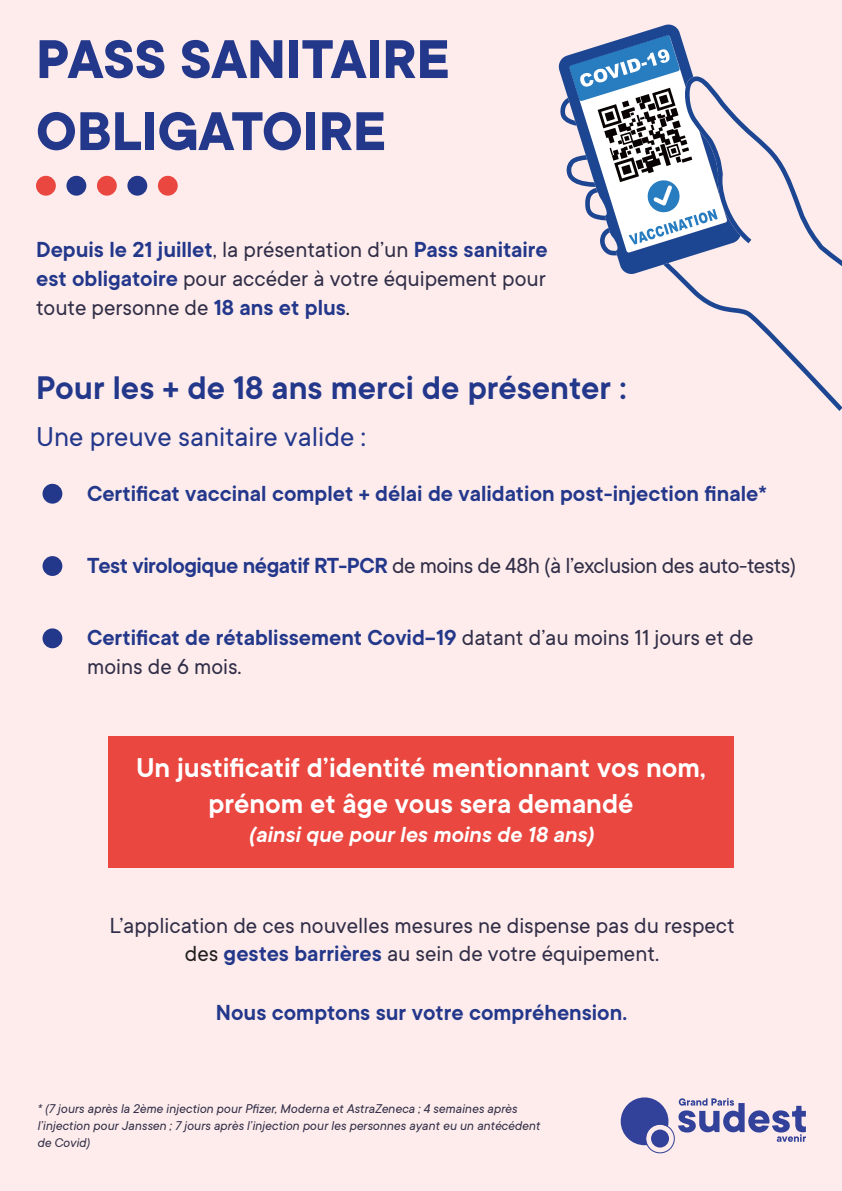
<style>
.page{position:relative;width:842px;height:1191px;background:#fdeceb}
.page>*{position:absolute;margin:0;border:0;box-sizing:border-box;transform-origin:0 0}
.t1{font:700 60px "TT Commons";color:#23378b}
.t2{font:600 36px "TT Commons";color:#23378b}
.t3{font:600 30px/36px "TT Commons";color:#fff;text-align:center}
.t4{font:30px "TT Commons";color:#23378b}
.t5{font:24px/28.8px "TT Commons";color:#312e48;text-align:justify}
.t6{font:600 24px "TT Commons";color:#23378b}
.t7{font:24px "TT Commons";letter-spacing:-.02em;color:#312e48}
.t8{font:italic 600 24px "TT Commons";color:#fff}
.t9{font:italic 14px/16.8px "TT Commons";color:#312e48}
.s1{font-weight:600;color:#23378b}
.s2{color:#231f20}
</style>
<div class="page">
<div style="left:36px;top:176px;width:20px;height:20px;background:#e9473f;border-radius:50%"></div>
<div style="left:66px;top:176px;width:20px;height:20px;background:#23378b;border-radius:50%"></div>
<div style="left:97px;top:176px;width:20px;height:20px;background:#e9473f;border-radius:50%"></div>
<div style="left:127px;top:176px;width:20px;height:20px;background:#23378b;border-radius:50%"></div>
<div style="left:158px;top:176px;width:20px;height:20px;background:#e9473f;border-radius:50%"></div>
<svg style="left:558px;top:24px;width:123px;height:48px"></svg>
<svg style="left:560px;top:35px;width:282px;height:376px"></svg>
<div style="left:43px;top:484px;width:19px;height:19px;background:#23378b;border-radius:50%"></div>
<div style="left:43px;top:556px;width:19px;height:20px;background:#23378b;border-radius:50%"></div>
<div style="left:43px;top:628px;width:19px;height:20px;background:#23378b;border-radius:50%"></div>
<div style="left:108px;top:736px;width:625px;height:132px;background:#e9473f"></div>
<svg style="left:621px;top:1097px;width:185px;height:56px"></svg>
<p class="t1" style="left:36px;top:26px;width:416px">PASS SANITAIRE</p>
<p class="t1" style="left:36px;top:98px;width:352px">OBLIGATOIRE</p>
<p class="t5" style="left:36px;top:235px;width:513px"><span class="s1">Depuis le 21 juillet</span>, la présentation d’un <span class="s1">Pass sanitaire est obligatoire</span> pour accéder à votre équipement pour toute personne de <span class="s1">18 ans et plus</span><span class="s2">.</span></p>
<p class="t2" style="left:36px;top:368px;width:592px">Pour les + de 18 ans merci de présenter :</p>
<p class="t4" style="left:36px;top:421px;width:331px">Une preuve sanitaire valide :</p>
<p class="t6" style="left:87px;top:480px;width:681px">Certificat vaccinal complet + délai de validation post-injection finale*</p>
<p class="t7" style="left:87px;top:552px;width:710px"><span class="s1">Test virologique négatif RT-PCR</span> de moins de 48h (à l’exclusion des auto-tests)</p>
<p class="t5" style="left:87px;top:623px;width:668px"><span class="s1">Certificat de rétablissement Covid-19</span> datant d’au moins 11 jours et de moins de 6 mois.</p>
<p class="t3" style="left:136px;top:750px;width:571px">Un justificatif d’identité mentionnant vos nom, prénom et âge vous sera demandé</p>
<p class="t8" style="left:248px;top:821px;width:347px">(ainsi que pour les moins de 18 ans)</p>
<p class="t5" style="left:109px;top:911px;width:627px">L’application de ces nouvelles mesures ne dispense pas du respect</p>
<p class="t5" style="left:185px;top:939px;width:476px"><span class="s2">des</span> <span class="s1">gestes barrières</span> au sein de votre équipement.</p>
<p class="t6" style="left:216px;top:999px;width:413px">Nous comptons sur votre compréhension.</p>
<p class="t9" style="left:37px;top:1100px;width:504px">* (7 jours après la 2ème injection pour Pfizer, Moderna et AstraZeneca ; 4 semaines après l’injection pour Janssen ; 7 jours après l’injection pour les personnes ayant eu un antécédent de Covid)</p>
</div>
